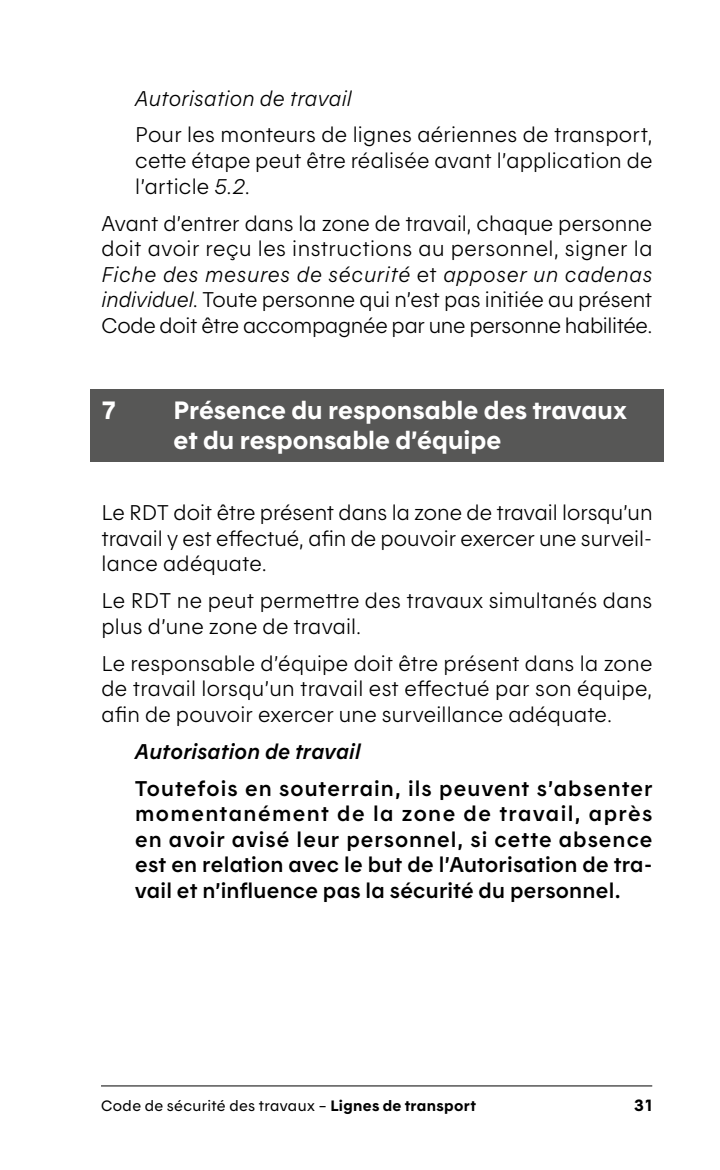
<style>
.page{position:relative;width:720px;height:1170px;background:#fff}
.page>*{position:absolute;margin:0;border:0;box-sizing:border-box;transform-origin:0 0}
.t1{font:25px/30px "Hydro Quebec Gras";color:#fff}
.t2{font:21.25px/25.5px "Hydro Quebec Maigre";letter-spacing:.005em;color:#000;text-align:justify}
.t3{font:21.25px/25.5px "Hydro Quebec Demi";letter-spacing:.01em;color:#000;text-align:justify}
.t4{font:21.25px "Hydro Quebec Maigre Italique";letter-spacing:.01em;color:#000}
.t5{font:21.25px "Hydro Quebec Demi Italique";letter-spacing:.01em;color:#000}
.t6{font:16.25px "Hydro Quebec Gras";color:#000}
.t7{font:15px "Hydro Quebec Normal";letter-spacing:.025em;color:#000}
.s1{font-family:"Hydro Quebec Maigre Italique"}
.s2{font-family:"Hydro Quebec Gras"}
</style>
<div class="page">
<hr style="left:101px;top:1086px;width:551px;height:1px;background:#000">
<div style="left:90px;top:390px;width:574px;height:72px;background:#575756"></div>
<p class="t4" style="left:135px;top:85px;width:218px">Autorisation de travail</p>
<p class="t2" style="left:135px;top:122px;width:519px">Pour les monteurs de lignes aériennes de transport, cette étape peut être réalisée avant l’application de l’article <span class="s1">5.2</span>.</p>
<p class="t2" style="left:101px;top:210px;width:553px">Avant d’entrer dans la zone de travail, chaque personne doit avoir reçu les instructions au personnel, signer la <span class="s1">Fiche des mesures de sécurité</span> et <span class="s1">apposer un cadenas individuel</span>. Toute personne qui n’est pas initiée au présent Code doit être accompagnée par une personne habilitée.</p>
<h3 class="t1" style="left:101px;top:395px;width:17px">7</h3>
<h3 class="t1" style="left:173px;top:395px;width:455px">Présence du responsable des travaux et du responsable d’équipe</h3>
<p class="t2" style="left:101px;top:499px;width:553px">Le RDT doit être présent dans la zone de travail lorsqu’un travail y est effectué, afin de pouvoir exercer une surveil‑ lance adéquate.</p>
<p class="t2" style="left:101px;top:587px;width:553px">Le RDT ne peut permettre des travaux simultanés dans plus d’une zone de travail.</p>
<p class="t2" style="left:101px;top:650px;width:553px">Le responsable d’équipe doit être présent dans la zone de travail lorsqu’un travail est effectué par son équipe, afin de pouvoir exercer une surveillance adéquate.</p>
<p class="t5" style="left:135px;top:738px;width:227px">Autorisation de travail</p>
<p class="t3" style="left:135px;top:775px;width:519px">Toutefois en souterrain, ils peuvent s’absenter momentanément de la zone de travail, après en avoir avisé leur personnel, si cette absence est en relation avec le but de l’Autorisation de tra&shy;vail et n’influence pas la sécurité du personnel.</p>
<p class="t7" style="left:101px;top:1096px;width:377px">Code de sécurité des travaux – <span class="s2">Lignes de transport</span></p>
<p class="t6" style="left:634px;top:1095px;width:20px">31</p>
</div>
